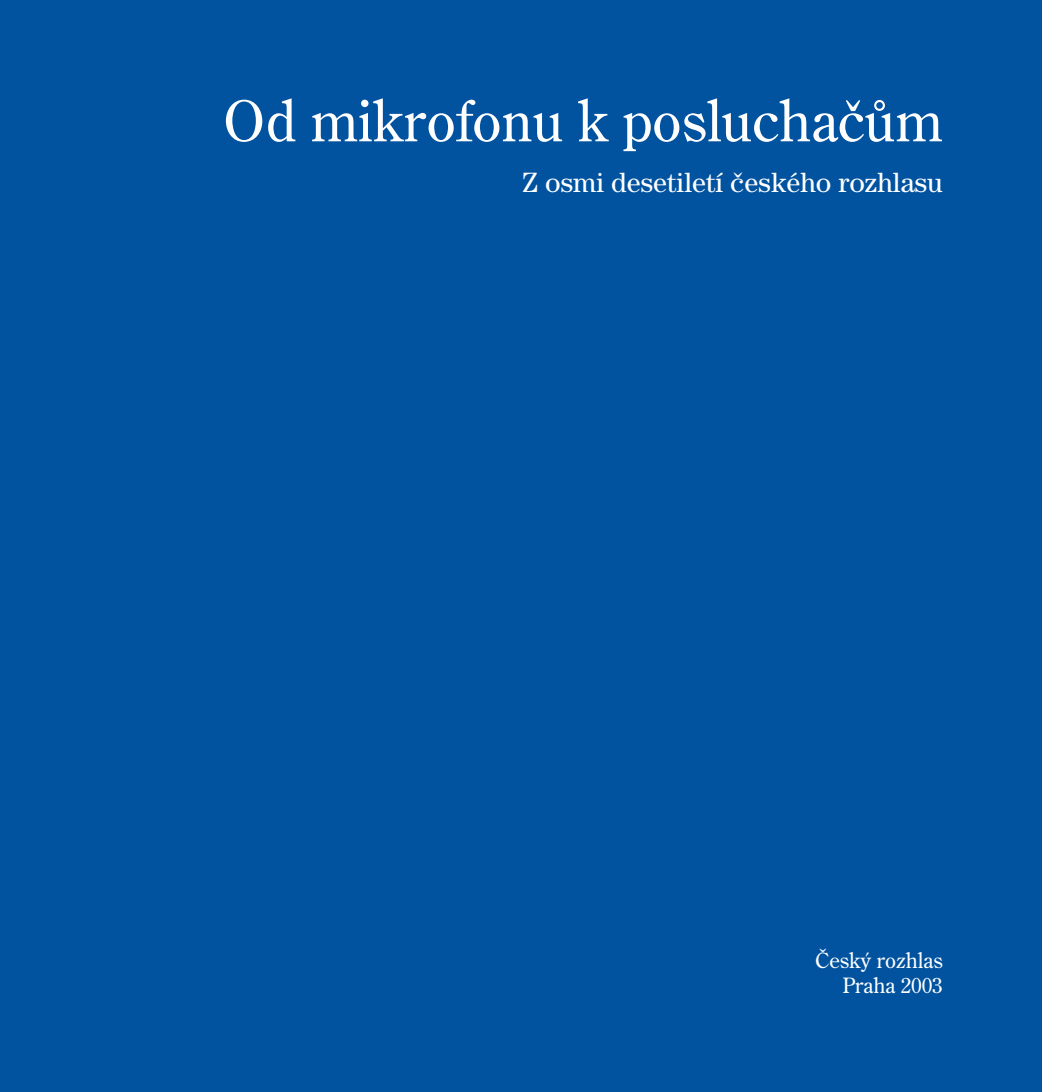
<style>
.page{position:relative;width:1042px;height:1092px;background:#fff}
.page>*{position:absolute;margin:0;border:0;box-sizing:border-box;transform-origin:0 0}
.t1{font:56px "Century Old Style CE";color:#fff}
.t2{font:28px "Century CE";color:#fff}
.t3{font:21px/25.2px "Century Old Style CE";color:#fff;text-align:right}
</style>
<div class="page">
<div style="left:0;top:0;width:1042px;height:1091px;background:#0153a0"></div>
<h1 class="t1" style="left:223px;top:89px;width:721px">Od mikrofonu k posluchačům</h1>
<p class="t2" style="left:522px;top:166px;width:422px">Z osmi desetiletí českého rozhlasu</p>
<p class="t3" style="left:815px;top:947px;width:129px">Český rozhlas<br>Praha 2003</p>
</div>
